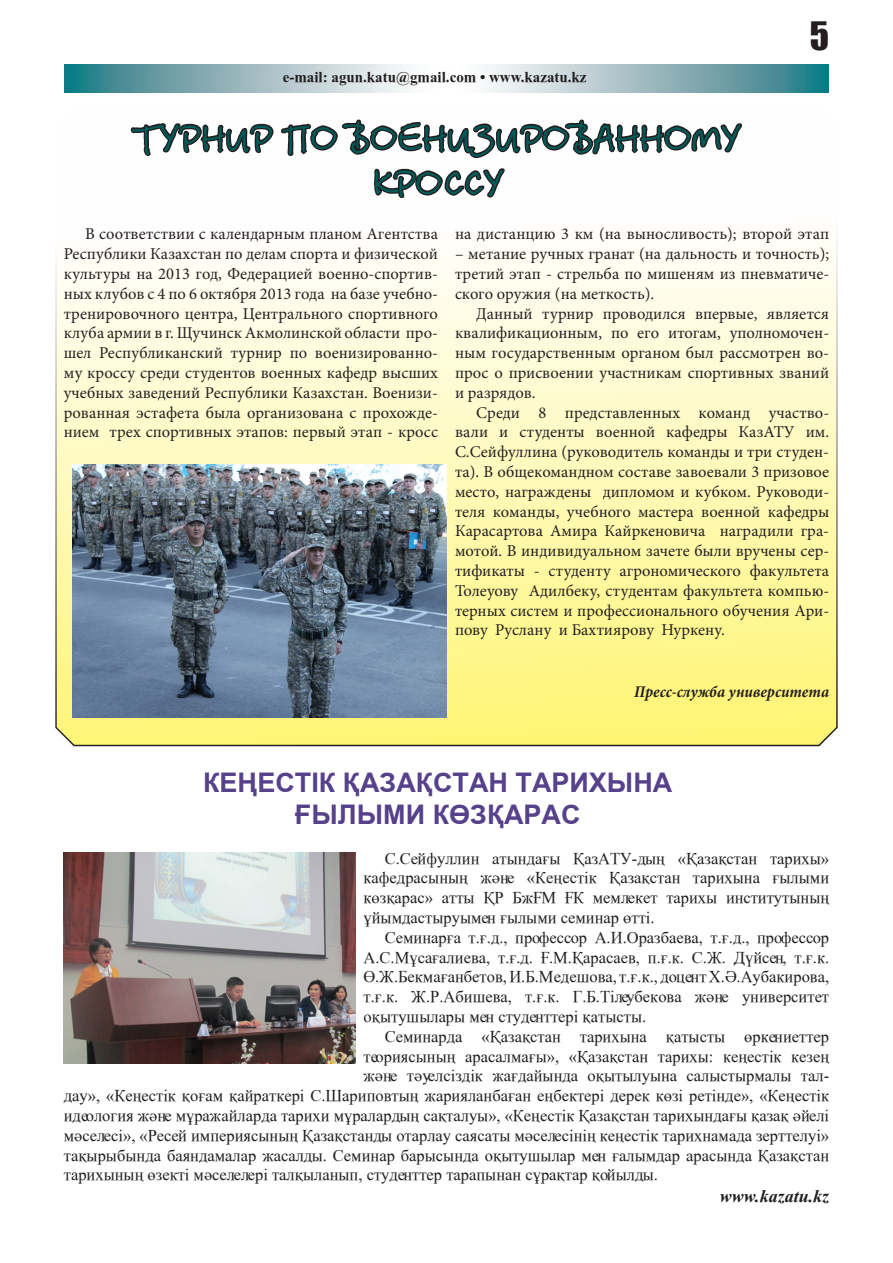
<style>
.page{position:relative;width:893px;height:1263px;background:#fff}
.page>*{position:absolute;margin:0;border:0;box-sizing:border-box;transform-origin:0 0}
.t1{font:37.5px/45px "Betina Script C";color:#015c59;text-align:center}
.t2{font:36px "Impact";color:#231f20}
.t3{font:700 27px/32.4px "KZ Arial";color:#56418b;text-align:center}
.t4{font:italic 18px "Times New Roman KZ Bold";color:#231f20}
.t5{font:16.5px/19.8px "Minion Pro";color:#231f20;text-align:justify}
.t6{font:16.5px/19.8px "Times New Roman KZ";color:#231f20;text-align:justify}
.t7{font:italic 700 condensed 16.5px "Minion Pro";color:#231f20}
.t8{font:15px "Times New Roman KZ Bold";color:#231f20}
</style>
<div class="page">
<svg style="left:65px;top:65px;width:763px;height:28px"></svg>
<svg style="left:55px;top:241px;width:783px;height:506px"></svg>
<svg style="left:129px;top:64px;width:615px;height:134px"></svg>
<img style="left:64px;top:852px;width:291px;height:212px">
<img style="left:72px;top:464px;width:374px;height:254px">
<p class="t8" style="left:283px;top:67px;width:305px">e-mail: agun.katu@gmail.com • www.kazatu.kz</p>
<h2 class="t2" style="left:810px;top:8px;width:21px">5</h2>
<h1 class="t1" style="left:135px;top:115px;width:608px">Турнир по военизированному кроссу</h1>
<p class="t5" style="left:455px;top:224px;width:376px">на дистанцию 3 км (на выносливость); второй этап</p>
<p class="t5" style="left:455px;top:244px;width:376px">– метание ручных гранат (на дальность и точность); третий этап - стрельба по мишеням из пневматиче&shy;ского оружия (на меткость).</p>
<p class="t5" style="left:455px;top:304px;width:376px;text-indent:21px">Данный турнир проводился впервые, является квалификационным, по его итогам, уполномочен&shy;ным государственным органом был рассмотрен во&shy;прос о присвоении участникам спортивных званий и разрядов.</p>
<p class="t5" style="left:455px;top:403px;width:376px;text-indent:21px">Среди 8 представленных команд участво&shy;вали и студенты военной кафедры КазАТУ им.<br>С.Сейфуллина (руководитель команды и три студен&shy;та). В общекомандном составе завоевали 3 призовое место, награждены дипломом и кубком. Руководи&shy;теля команды, учебного мастера военной кафедры Карасартова Амира Кайркеновича наградили гра&shy;мотой. В индивидуальном зачете были вручены сер&shy;тификаты - студенту агрономического факультета Толеуову Адилбеку, студентам факультета компью&shy;терных систем и профессионального обучения Ари&shy;пову Руслану и Бахтиярову Нуркену.</p>
<p class="t5" style="left:64px;top:224px;width:376px;text-indent:21px">В соответствии с календарным планом Агентства Республики Казахстан по делам спорта и физической культуры на 2013 год, Федерацией военно-спортив&shy;ных клубов с 4 по 6 октября 2013 года на базе учебно&shy;тренировочного центра, Центрального спортивного клуба армии в г. Щучинск Акмолинской области про&shy;шел Республиканский турнир по военизированно&shy;му кроссу среди студентов военных кафедр высших учебных заведений Республики Казахстан. Военизи&shy;рованная эстафета была организована с прохожде&shy;нием трех спортивных этапов: первый этап - кросс</p>
<p class="t7" style="left:634px;top:680px;width:197px">Пресс-служба университета</p>
<h3 class="t3" style="left:203px;top:766px;width:471px">Кеңестік Қазақстан тарихына ғылыми көзқарас</h3>
<p class="t6" style="left:364px;top:848px;width:467px;text-indent:21px">С.Сейфуллин атындағы ҚазАТУ-дың «Қазақстан тарихы» кафедрасының және «Кеңестік Қазақстан тарихына ғылыми көзқарас» атты ҚР БжҒМ ҒК мемлекет тарихы институтының ұйымдастыруымен ғылыми семинар өтті.</p>
<p class="t6" style="left:364px;top:927px;width:467px;text-indent:21px">Семинарға т.ғ.д., профессор А.И.Оразбаева, т.ғ.д., профессор А.С.Мұсағалиева, т.ғ.д. Ғ.М.Қарасаев, п.ғ.к. С.Ж. Дүйсен, т.ғ.к.<br>Ө.Ж.Бекмағанбетов, И.Б.Медешова, т.ғ.к., доцент Х.Ә.Аубакирова, т.ғ.к. Ж.Р.Абишева, т.ғ.к. Г.Б.Тілеубекова және университет оқытушылары мен студенттері қатысты.</p>
<p class="t6" style="left:385px;top:1026px;width:446px">Семинарда «Қазақстан тарихына қатысты өркениеттер</p>
<p class="t6" style="left:364px;top:1046px;width:467px">теориясының арасалмағы», «Қазақстан тарихы: кеңестік кезең</p>
<p class="t6" style="left:364px;top:1066px;width:467px">және тәуелсіздік жағдайында оқытылуына салыстырмалы тал-</p>
<p class="t6" style="left:64px;top:1085px;width:767px">дау», «Кеңестік қоғам қайраткері С.Шариповтың жарияланбаған еңбектері дерек көзі ретінде», «Кеңестік</p>
<p class="t6" style="left:64px;top:1105px;width:767px">идеология және мұражайларда тарихи мұралардың сақталуы», «Кеңестік Қазақстан тарихындағы қазақ әйелі</p>
<p class="t6" style="left:64px;top:1125px;width:767px">мәселесі», «Ресей империясының Қазақстанды отарлау саясаты мәселесінің кеңестік тарихнамада зерттелуі»</p>
<p class="t6" style="left:64px;top:1145px;width:767px">тақырыбында баяндамалар жасалды. Семинар барысында оқытушылар мен ғалымдар арасында Қазақстан</p>
<p class="t6" style="left:64px;top:1165px;width:596px">тарихының өзекті мәселелері талқыланып, студенттер тарапынан сұрақтар қойылды.</p>
<p class="t4" style="left:720px;top:1183px;width:111px">www.kazatu.kz</p>
</div>
